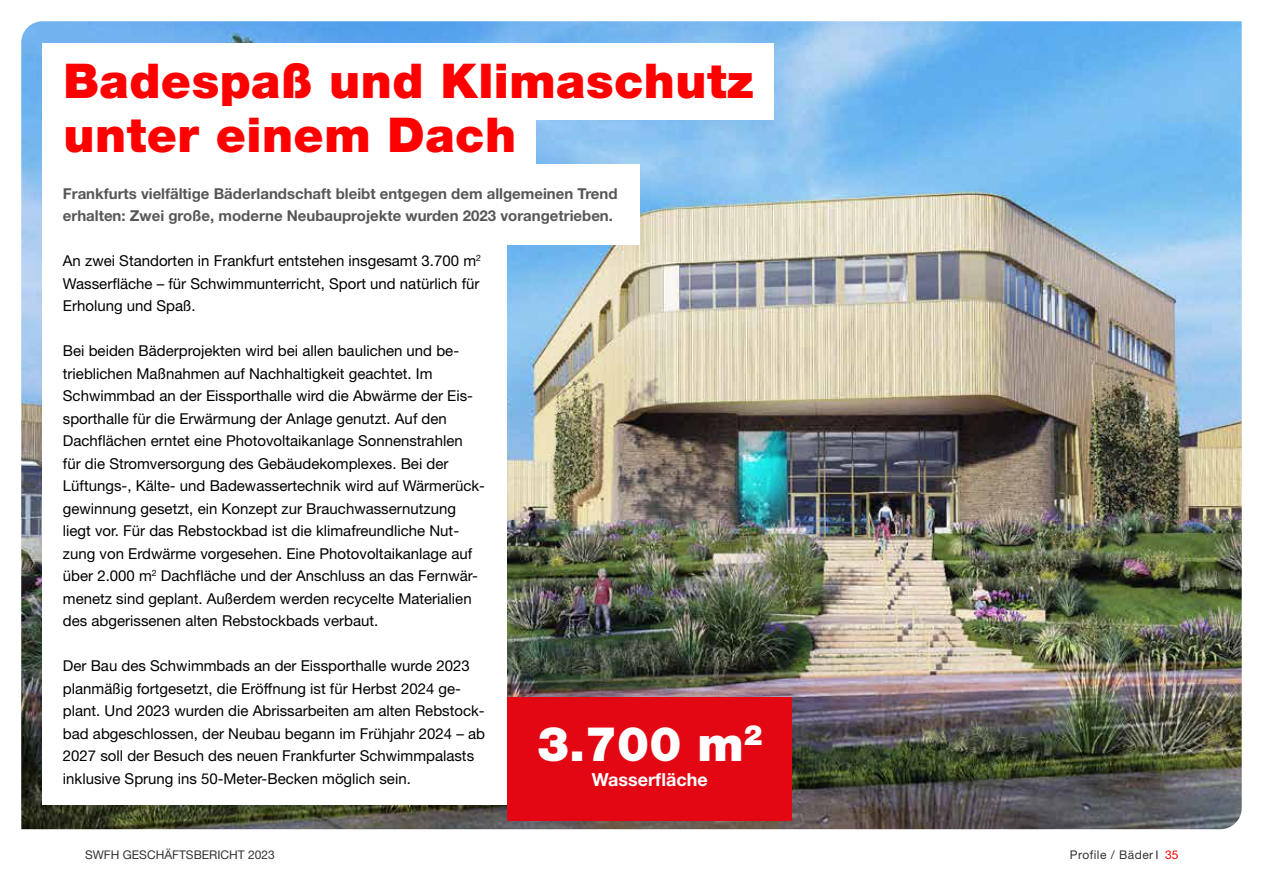
<style>
.page{position:relative;width:1263px;height:893px;background:#fff}
.page>*{position:absolute;margin:0;border:0;box-sizing:border-box;transform-origin:0 0}
.t1{font:900 48px/54px "Helvetica Neue LT Std";letter-spacing:.01em;color:#f00}
.t2{font:900 48px "Helvetica Neue LT Std";color:#fff}
.t3{font:700 18px "Helvetica Neue LT Std";color:#fff}
.t4{font:15px/22.5px "Helvetica Neue LT Std";color:#000}
.t5{font:700 15px/22.5px "Helvetica Neue LT Std";color:#575756}
.t6{font:12px "Helvetica Neue LT Std";color:#333}
.t7{font:12px "Helvetica Neue LT Std";letter-spacing:.04em;color:#333}
.s1{color:#f00}
</style>
<div class="page">
<img style="left:21px;top:21px;width:1221px;height:808px">
<div style="left:43px;top:43px;width:731px;height:76px;background:#fff"></div>
<div style="left:43px;top:97px;width:493px;height:76px;background:#fff"></div>
<div style="left:43px;top:164px;width:597px;height:80px;background:#fff"></div>
<div style="left:43px;top:232px;width:464px;height:573px;background:#fff"></div>
<div style="left:507px;top:697px;width:285px;height:123px;background:#e30613"></div>
<h1 class="t1" style="left:64px;top:54px;width:692px">Badespaß und Klimaschutz unter einem Dach</h1>
<p class="t5" style="left:63px;top:182px;width:556px">Frankfurts vielfältige Bäderlandschaft bleibt entgegen dem allgemeinen Trend erhalten: Zwei große, moderne Neubauprojekte wurden 2023 vorangetrieben.</p>
<p class="t4" style="left:63px;top:249px;width:420px;text-align:justify">An zwei Standorten in Frankfurt entstehen insgesamt 3.700 m<sup>2<br></sup>Wasserfläche – für Schwimmunterricht, Sport und natürlich für Erholung und Spaß.</p>
<p class="t4" style="left:63px;top:339px;width:424px">Bei beiden Bäderprojekten wird bei allen baulichen und be&shy;trieblichen Maßnahmen auf Nachhaltigkeit geachtet. Im Schwimmbad an der Eissporthalle wird die Abwärme der Eis&shy;sporthalle für die Erwärmung der Anlage genutzt. Auf den Dachflächen erntet eine Photovoltaikanlage Sonnenstrahlen<br>für die Stromversorgung des Gebäudekomplexes. Bei der Lüftungs-, Kälte- und Badewassertechnik wird auf Wärmerück&shy;gewinnung gesetzt, ein Konzept zur Brauchwassernutzung liegt vor. Für das Rebstockbad ist die klimafreundliche Nut&shy;zung von Erdwärme vorgesehen. Eine Photovoltaikanlage auf über 2.000 m<sup>2</sup> Dachfläche und der Anschluss an das Fernwär&shy;menetz sind geplant. Außerdem werden recycelte Materialien des abgerissenen alten Rebstockbads verbaut.</p>
<p class="t4" style="left:63px;top:654px;width:424px">Der Bau des Schwimmbads an der Eissporthalle wurde 2023 planmäßig fortgesetzt, die Eröffnung ist für Herbst 2024 ge&shy;plant. Und 2023 wurden die Abrissarbeiten am alten Rebstock&shy;bad abgeschlossen, der Neubau begann im Frühjahr 2024 – ab 2027 soll der Besuch des neuen Frankfurter Schwimmpalasts inklusive Sprung ins 50-Meter-Becken möglich sein.</p>
<h1 class="t2" style="left:537px;top:715px;width:227px">3.700 m<sup>2</sup></h1>
<p class="t3" style="left:592px;top:769px;width:117px">Wasserfläche</p>
<p class="t6" style="left:85px;top:848px;width:191px">SWFH GESCHÄFTSBERICHT 2023</p>
<p class="t7" style="left:1070px;top:848px;width:110px">Profile / Bäder I <span class="s1">35</span></p>
</div>
